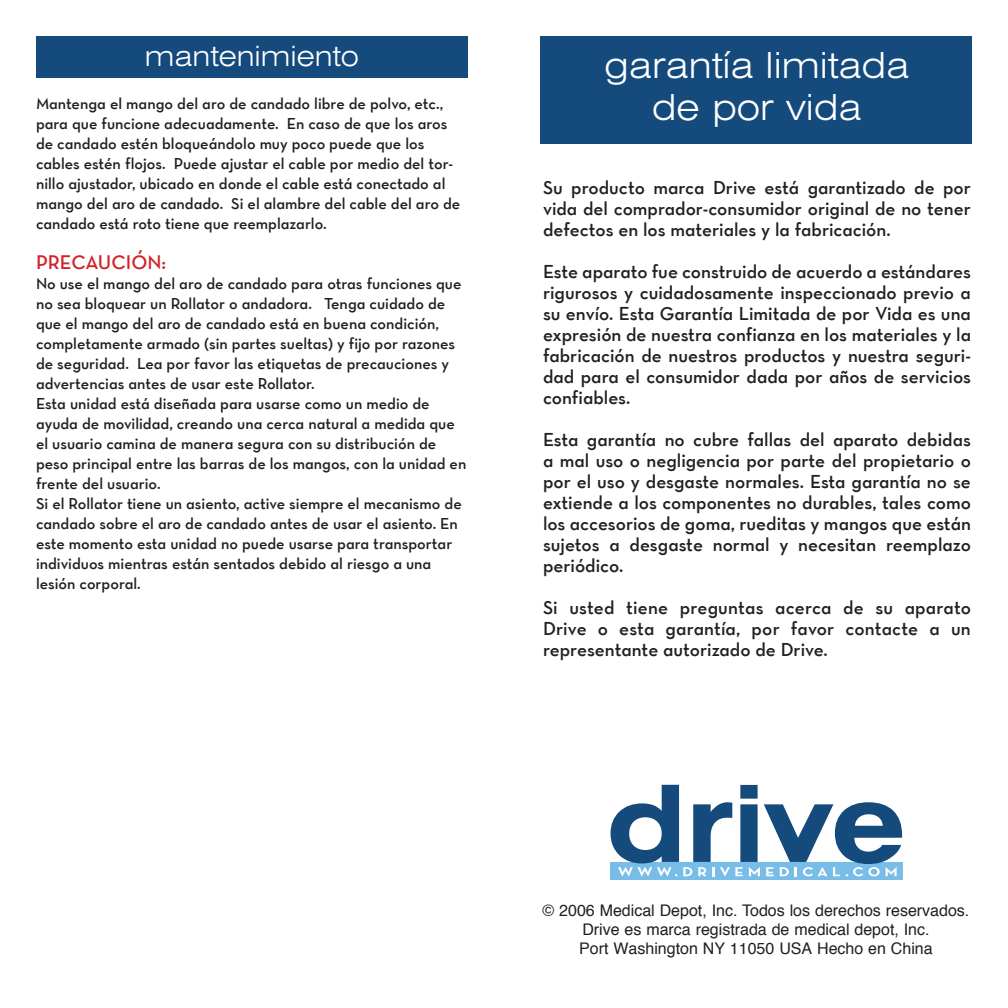
<style>
.page{position:relative;width:1008px;height:1008px;background:#fff}
.page>*{position:absolute;margin:0;border:0;box-sizing:border-box;transform-origin:0 0}
.t1{font:300 expanded 36px "Swiss 721 BT";color:#fff}
.t2{font:300 expanded 28px "Swiss 721 BT";color:#fff}
.t3{font:20px "Neutraface Text TT Demi Alt";color:#d1232a}
.t4{font:19px/21px "Neutraface Text TT Demi Alt";color:#231f20;text-align:justify}
.t5{font:16px/20px "Neutraface Text TT Demi Alt";color:#231f20}
.t6{font:16px "Helvetica";color:#231f20}
</style>
<div class="page">
<div style="left:540px;top:36px;width:432px;height:108px;background:#144a7c"></div>
<div style="left:611px;top:862px;width:292px;height:18px;background:#78bde8"></div>
<svg style="left:611px;top:785px;width:291px;height:91px"></svg>
<div style="left:36px;top:36px;width:432px;height:42px;background:#144a7c"></div>
<p class="t2" style="left:145px;top:39px;width:216px">mantenimiento</p>
<p class="t5" style="left:36px;top:93px;width:426px">Mantenga el mango del aro de candado libre de polvo, etc., para que funcione adecuadamente. En caso de que los aros de candado estén bloqueándolo muy poco puede que los cables estén flojos. Puede ajustar el cable por medio del tor&shy;nillo ajustador, ubicado en donde el cable está conectado al mango del aro de candado. Si el alambre del cable del aro de candado está roto tiene que reemplazarlo.</p>
<p class="t3" style="left:36px;top:249px;width:132px">PRECAUCIÓN:</p>
<p class="t5" style="left:36px;top:273px;width:427px">No use el mango del aro de candado para otras funciones que no sea bloquear un Rollator o andadora. Tenga cuidado de que el mango del aro de candado está en buena condición, completamente armado (sin partes sueltas) y fijo por razones de seguridad. Lea por favor las etiquetas de precauciones y advertencias antes de usar este Rollator.</p>
<p class="t5" style="left:36px;top:393px;width:432px">Esta unidad está diseñada para usarse como un medio de ayuda de movilidad, creando una cerca natural a medida que el usuario camina de manera segura con su distribución de peso principal entre las barras de los mangos, con la unidad en frente del usuario.</p>
<p class="t5" style="left:36px;top:493px;width:427px">Si el Rollator tiene un asiento, active siempre el mecanismo de candado sobre el aro de candado antes de usar el asiento. En este momento esta unidad no puede usarse para transportar individuos mientras están sentados debido al riesgo a una lesión corporal.</p>
<p class="t1" style="left:604px;top:44px;width:307px">garantía limitada</p>
<p class="t1" style="left:652px;top:86px;width:211px">de por vida</p>
<p class="t4" style="left:543px;top:177px;width:429px">Su producto marca Drive está garantizado de por vida del comprador-consumidor original de no tener defectos en los materiales y la fabricación.</p>
<p class="t4" style="left:543px;top:261px;width:430px">Este aparato fue construido de acuerdo a estándares rigurosos y cuidadosamente inspeccionado previo a su envío. Esta Garantía Limitada de por Vida es una expresión de nuestra confianza en los materiales y la fabricación de nuestros productos y nuestra seguri&shy;dad para el consumidor dada por años de servicios confiables.</p>
<p class="t4" style="left:543px;top:429px;width:430px">Esta garantía no cubre fallas del aparato debidas a mal uso o negligencia por parte del propietario o por el uso y desgaste normales. Esta garantía no se extiende a los componentes no durables, tales como los accesorios de goma, rueditas y mangos que están sujetos a desgaste normal y necesitan reemplazo periódico.</p>
<p class="t4" style="left:543px;top:597px;width:430px">Si usted tiene preguntas acerca de su aparato Drive o esta garantía, por favor contacte a un representante autorizado de Drive.</p>
<p class="t6" style="left:543px;top:898px;width:428px">© 2006 Medical Depot, Inc. Todos los derechos reservados.</p>
<p class="t6" style="left:582px;top:917px;width:349px">Drive es marca registrada de medical depot, Inc.</p>
<p class="t6" style="left:579px;top:936px;width:355px">Port Washington NY 11050 USA Hecho en China</p>
</div>
